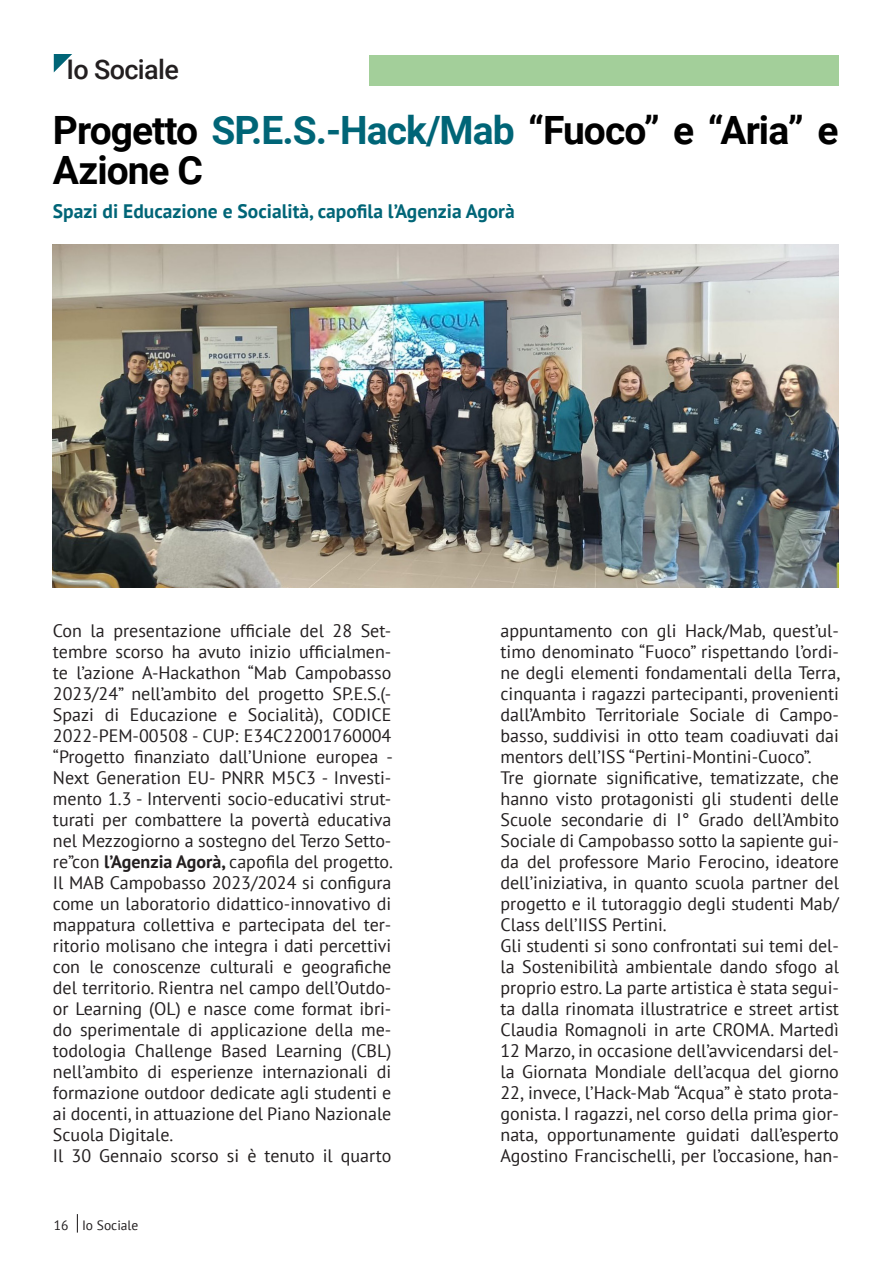
<style>
.page{position:relative;width:893px;height:1263px;background:#fff}
.page>*{position:absolute;margin:0;border:0;box-sizing:border-box;transform-origin:0 0}
.TITLE_3{font:700 39px/40.5px "Roboto";letter-spacing:-.025em;color:#000}
.TITLE_1{font:500 27px "Roboto";letter-spacing:-.025em;color:#231f20}
.body_text{font:700 19.5px "PT Sans";color:#006577}
.body_text-2{font:18px/21px "PT Sans";color:#231f20;text-align:justify}
.t1{font:13.5px "PT Sans";color:#231f20}
.s1{color:#006577}
.s2{font-weight:700}
</style>
<div class="page">
<svg style="left:77px;top:1214px;width:1px;height:18px"></svg>
<svg style="left:54px;top:54px;width:18px;height:18px"></svg>
<img style="left:53px;top:245px;width:785px;height:343px">
<div style="left:369px;top:55px;width:469px;height:31px;background:#a3cf9a"></div>
<p class="TITLE_1" style="left:67px;top:50px;width:114px">Io Sociale</p>
<p class="TITLE_3" style="left:53px;top:108px;width:787px">Progetto <span class="s1">SP.E.S.-Hack/Mab</span> “Fuoco” e “Aria” e<br>Azione C</p>
<p class="body_text" style="left:53px;top:199px;width:463px">Spazi di Educazione e Socialità, capofila l’Agenzia Agorà</p>
<p class="body_text-2" style="left:53px;top:620px;width:341px">Con la presentazione ufficiale del 28 Set&shy;tembre scorso ha avuto inizio ufficialmen&shy;te l’azione A-Hackathon “Mab Campobasso 2023/24” nell’ambito del progetto SP.E.S.(- Spazi di Educazione e Socialità), CODICE 2022-PEM-00508 - CUP: E34C22001760004 “Progetto finanziato dall’Unione europea - Next Generation EU- PNRR M5C3 - Investi&shy;mento 1.3 - Interventi socio-educativi strut&shy;turati per combattere la povertà educativa nel Mezzogiorno a sostegno del Terzo Setto&shy;re”con <span class="s2">l’Agenzia Agorà,</span> capofila del progetto.<br>Il MAB Campobasso 2023/2024 si configura come un laboratorio didattico-innovativo di mappatura collettiva e partecipata del ter&shy;ritorio molisano che integra i dati percettivi con le conoscenze culturali e geografiche del territorio. Rientra nel campo dell’Outdo&shy;or Learning (OL) e nasce come format ibri&shy;do sperimentale di applicazione della me&shy;todologia Challenge Based Learning (CBL) nell’ambito di esperienze internazionali di formazione outdoor dedicate agli studenti e ai docenti, in attuazione del Piano Nazionale Scuola Digitale.</p>
<p class="body_text-2" style="left:53px;top:1145px;width:340px">Il 30 Gennaio scorso si è tenuto il quarto</p>
<p class="t1" style="left:54px;top:1216px;width:86px">16 Io Sociale</p>
<p class="body_text-2" style="left:500px;top:620px;width:341px">appuntamento con gli Hack/Mab, quest’ul&shy;timo denominato “Fuoco” rispettando l’ordi&shy;ne degli elementi fondamentali della Terra, cinquanta i ragazzi partecipanti, provenienti dall’Ambito Territoriale Sociale di Campo&shy;basso, suddivisi in otto team coadiuvati dai mentors dell’ISS “Pertini-Montini-Cuoco”.</p>
<p class="body_text-2" style="left:500px;top:767px;width:340px">Tre giornate significative, tematizzate, che hanno visto protagonisti gli studenti delle Scuole secondarie di I° Grado dell’Ambito Sociale di Campobasso sotto la sapiente gui&shy;da del professore Mario Ferocino, ideatore dell’iniziativa, in quanto scuola partner del progetto e il tutoraggio degli studenti Mab/ Class dell’IISS Pertini.</p>
<p class="body_text-2" style="left:500px;top:935px;width:340px">Gli studenti si sono confrontati sui temi del&shy;la Sostenibilità ambientale dando sfogo al proprio estro. La parte artistica è stata segui&shy;ta dalla rinomata illustratrice e street artist Claudia Romagnoli in arte CROMA. Martedì 12 Marzo, in occasione dell’avvicendarsi del&shy;la Giornata Mondiale dell’acqua del giorno 22, invece, l’Hack-Mab “Acqua” è stato prota&shy;gonista. I ragazzi, nel corso della prima gior&shy;nata, opportunamente guidati dall’esperto Agostino Francischelli, per l’occasione, han-</p>
</div>
